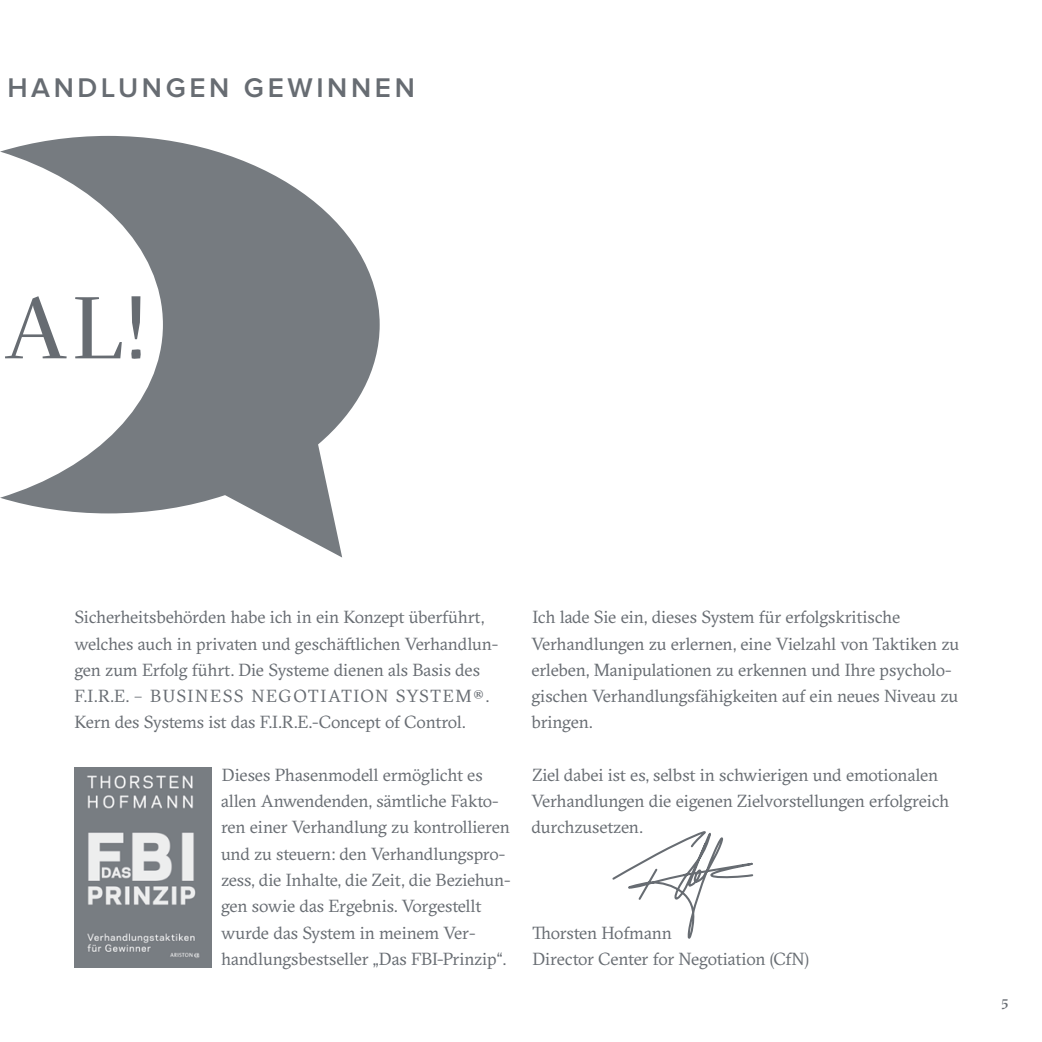
<style>
.page{position:relative;width:1042px;height:1042px;background:#fff}
.page>*{position:absolute;margin:0;border:0;box-sizing:border-box;transform-origin:0 0}
.t1{font:87.33px "GT Sectra Fine";color:#676c72}
.t2{font:600 28px "Proxima Nova";letter-spacing:.13em;color:#676c72}
.t3{font:17.5px/26.2px "GT Sectra";letter-spacing:-.01em;color:#676c72}
.t4{font:500 14px "GT Sectra Fine";color:#676c72}
</style>
<div class="page">
<svg style="left:612px;top:831px;width:142px;height:108px"></svg>
<svg style="left:0;top:136px;width:380px;height:421px;fill:#767b80"></svg>
<img style="left:75px;top:767px;width:136px;height:200px">
<h2 class="t2" style="left:7px;top:74px;width:409px">HANDLUNGEN GEWINNEN</h2>
<h1 class="t1" style="left:4px;top:278px;width:145px">AL!</h1>
<p class="t3" style="left:74px;top:605px;width:425px">Sicherheitsbehörden habe ich in ein Konzept überführt, welches auch in privaten und geschäftlichen Verhandlun&shy;gen zum Erfolg führt. Die Systeme dienen als Basis des F.I.R.E. – BUSINESS NEGOTIATION SYSTEM®.<br>Kern des Systems ist das F.I.R.E.-Concept of Control.</p>
<p class="t3" style="left:221px;top:762px;width:291px">Dieses Phasenmodell ermöglicht es allen Anwendenden, sämtliche Fakto&shy;ren einer Verhandlung zu kontrollieren und zu steuern: den Verhandlungspro&shy;zess, die Inhalte, die Zeit, die Beziehun&shy;gen sowie das Ergebnis. Vorgestellt wurde das System in meinem Ver&shy;handlungsbestseller „Das FBI-Prinzip“.</p>
<p class="t3" style="left:531px;top:605px;width:429px">Ich lade Sie ein, dieses System für erfolgskritische Verhandlungen zu erlernen, eine Vielzahl von Taktiken zu erleben, Manipulationen zu erkennen und Ihre psycholo&shy;gischen Verhandlungsfähigkeiten auf ein neues Niveau zu bringen.</p>
<p class="t3" style="left:531px;top:762px;width:419px">Ziel dabei ist es, selbst in schwierigen und emotionalen<br>Verhandlungen die eigenen Zielvorstellungen erfolgreich durchzusetzen.</p>
<p class="t3" style="left:532px;top:920px;width:278px">Thorsten Hofmann<br>Director Center for Negotiation (CfN)</p>
<p class="t4" style="left:1001px;top:993px;width:8px">5</p>
</div>
